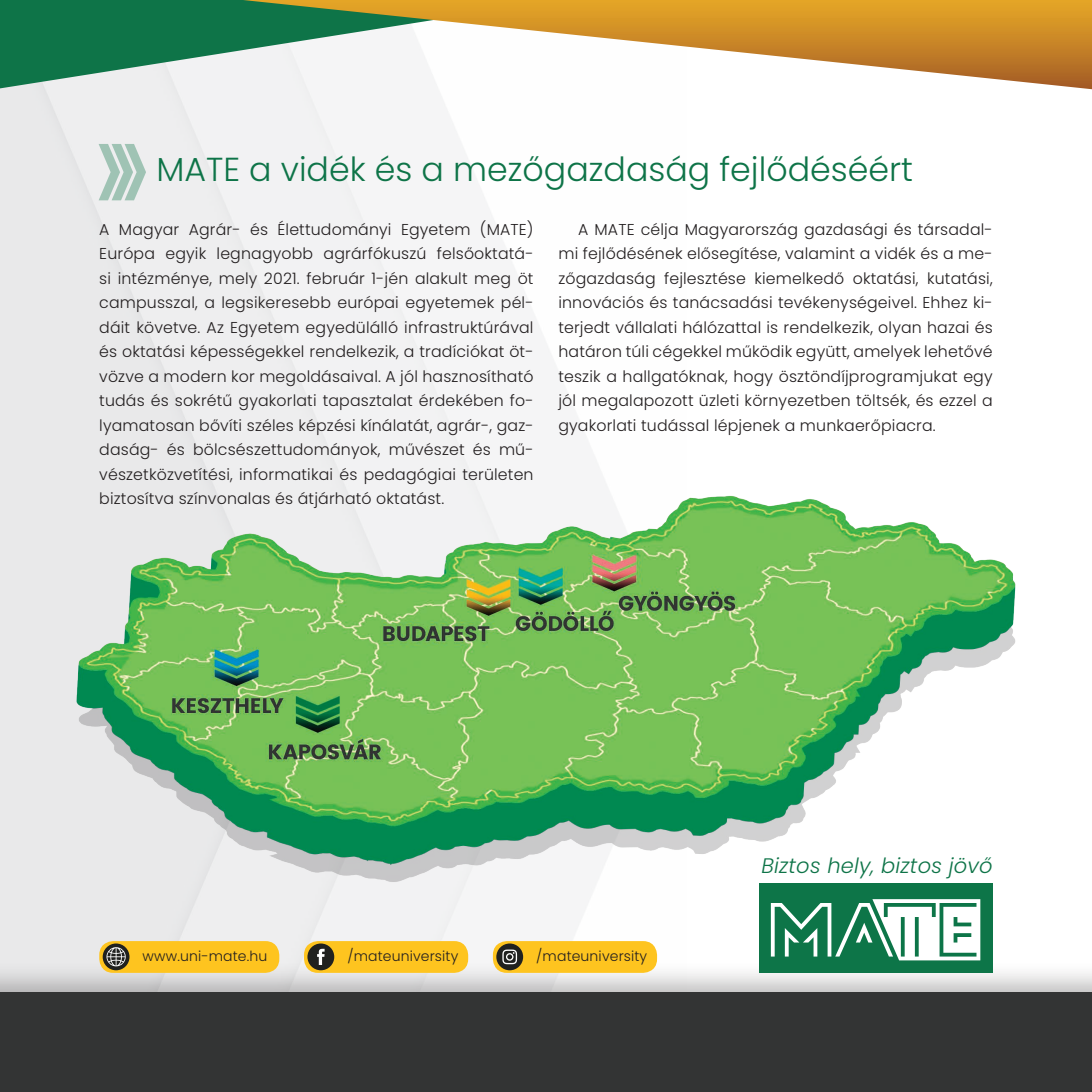
<style>
.page{position:relative;width:1092px;height:1092px;background:#fff}
.page>*{position:absolute;margin:0;border:0;box-sizing:border-box;transform-origin:0 0}
.cím{font:300 33.25px "Poppins";color:#0e7448}
.t1{font:italic 300 21px "Poppins";letter-spacing:.01em;color:#0e7448}
.kenyér{font:300 15.75px/24.5px "Poppins";letter-spacing:.01em;color:#231f20;text-align:justify}
.t2{font:300 14px "Poppins";letter-spacing:.01em;color:#231f20}
</style>
<div class="page">
<img style="left:0;top:92px;width:658px;height:868px">
<svg style="left:0;top:0;width:311px;height:92px;fill:#ebecec"></svg>
<svg style="left:7px;top:0;width:1084px;height:89px"></svg>
<div style="left:0;top:960px;width:1091px;height:131px;background:#231f20;opacity:.3"></div>
<div style="left:0;top:992px;width:1091px;height:99px;background:#333434"></div>
<div style="left:759px;top:883px;width:233px;height:89px;background:#0d7548"></div>
<svg style="left:770px;top:899px;width:210px;height:61px"></svg>
<img style="left:60px;top:454px;width:956px;height:429px">
<svg style="left:99px;top:144px;width:47px;height:56px;background:#bed4cb"></svg>
<div style="left:304px;top:941px;width:164px;height:31px;background:#fec41f;border-radius:14px"></div>
<div style="left:307px;top:943px;width:27px;height:27px;background:#20211f;border-radius:50%"></div>
<svg style="left:317px;top:948px;width:7px;height:16px"></svg>
<div style="left:493px;top:941px;width:164px;height:31px;background:#fec41f;border-radius:14px"></div>
<div style="left:496px;top:943px;width:27px;height:27px;background:#20211f;border-radius:50%"></div>
<svg style="left:502px;top:949px;width:15px;height:15px"></svg>
<div style="left:99px;top:941px;width:180px;height:31px;background:#fec41f;border-radius:14px"></div>
<div style="left:103px;top:943px;width:26px;height:27px;background:#20211f;border-radius:50%"></div>
<svg style="left:106px;top:947px;width:20px;height:19px"></svg>
<p class="cím" style="left:156px;top:150px;width:758px">MATE a vidék és a mezőgazdaság fejlődéséért</p>
<p class="kenyér" style="left:99px;top:217px;width:436px">A Magyar Agrár- és Élettudományi Egyetem (MATE)<br>Európa egyik legnagyobb agrárfókuszú felsőoktatá&shy;si intézménye, mely 2021. február 1-jén alakult meg öt campusszal, a legsikeresebb európai egyetemek pél&shy;dáit követve. Az Egyetem egyedülálló infrastruktúrával és oktatási képességekkel rendelkezik, a tradíciókat öt&shy;vözve a modern kor megoldásaival. A jól hasznosítható tudás és sokrétű gyakorlati tapasztalat érdekében fo&shy;lyamatosan bővíti széles képzési kínálatát, agrár-, gaz&shy;daság- és bölcsészettudományok, művészet és mű&shy;vészetközvetítési, informatikai és pedagógiai területen biztosítva színvonalas és átjárható oktatást.</p>
<p class="kenyér" style="left:558px;top:217px;width:436px;text-indent:20px">A MATE célja Magyarország gazdasági és társadal&shy;mi fejlődésének elősegítése, valamint a vidék és a me&shy;zőgazdaság fejlesztése kiemelkedő oktatási, kutatási, innovációs és tanácsadási tevékenységeivel. Ehhez ki&shy;terjedt vállalati hálózattal is rendelkezik, olyan hazai és határon túli cégekkel működik együtt, amelyek lehetővé teszik a hallgatóknak, hogy ösztöndíjprogramjukat egy jól megalapozott üzleti környezetben töltsék, és ezzel a gyakorlati tudással lépjenek a munkaerőpiacra.</p>
<p class="t2" style="left:143px;top:947px;width:126px">www.uni-mate.hu</p>
<p class="t2" style="left:347px;top:947px;width:112px">/mateuniversity</p>
<p class="t2" style="left:536px;top:947px;width:112px">/mateuniversity</p>
<p class="t1" style="left:761px;top:853px;width:233px">Biztos hely, biztos jövő</p>
</div>
